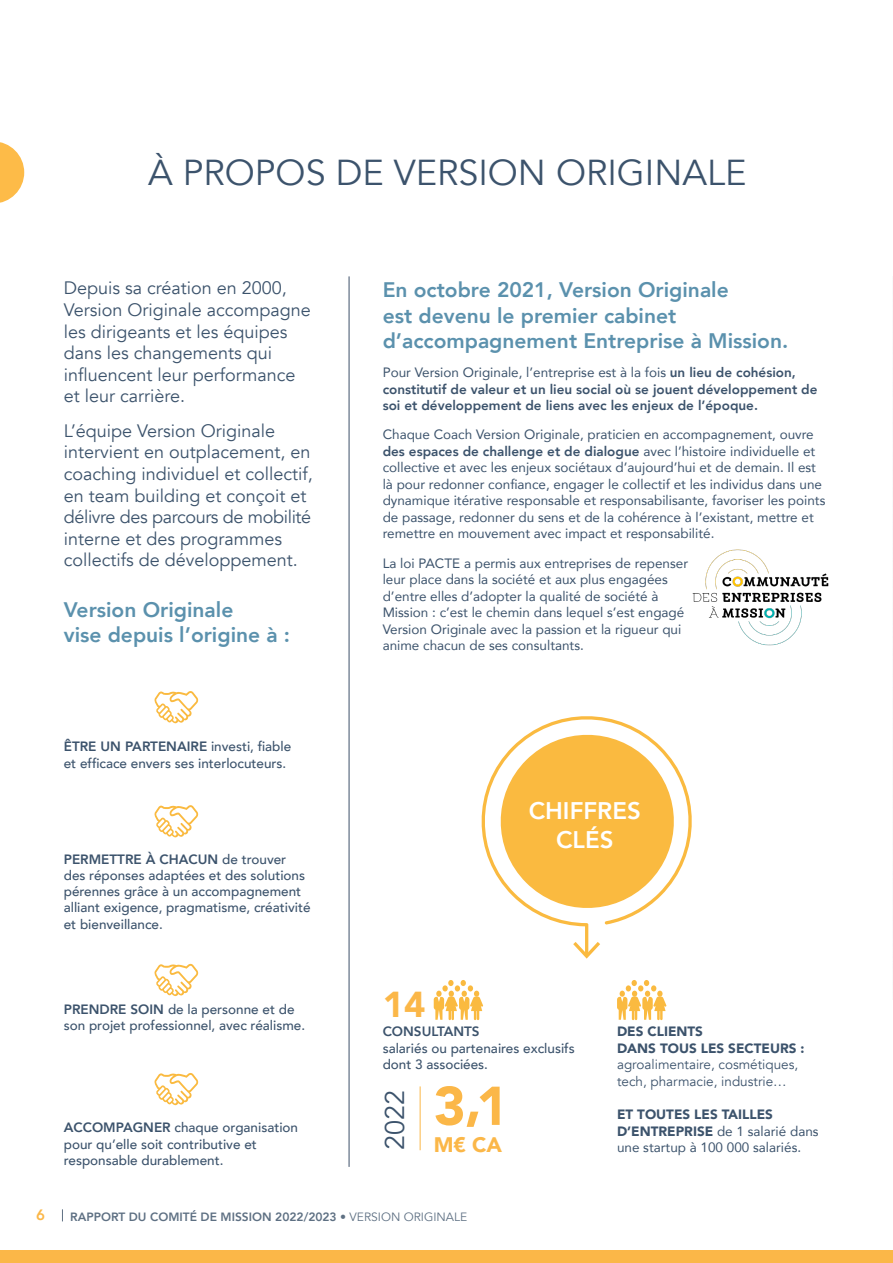
<style>
.page{position:relative;width:893px;height:1263px;background:#fff}
.page>*{position:absolute;margin:0;border:0;box-sizing:border-box;transform-origin:0 0}
.t1{font:900 54px "Avenir";color:#fbb748}
._24_cap{font:36px "Avenir";color:#3c536c}
.t2{font:900 36px "Avenir";color:#fbb748}
.t3{font:27px "Avenir";color:#3c536c}
._14_bleu_bold{font:800 24px/28.8px "Avenir";color:#fff;text-align:center}
._14_bleu_bold-2{font:800 21px/25.2px "Avenir";color:#5b91ad}
.t4{font:900 21px "Avenir";color:#fbb748}
.intro{font:18px/21.6px "Avenir";color:#3c536c}
.t5{font:800 15px "Avenir";color:#fbb748}
.Body{font:13.5px/16.5px "Avenir";color:#3c536c}
.t6{font:500 13.5px/16.2px "Avenir";color:#3c536c}
.Body-2{font:800 13.5px/16.5px "Avenir";color:#3c536c}
.Body-3{font:13.5px/16.5px "Avenir";color:#3c536c}
.Body-4{font:900 13.5px/16.5px "Avenir";color:#3c536c}
.t7{font:800 12px "Avenir";color:#5e7083}
.s1{font-weight:800}
.s2{font-weight:400}
.s3{font-weight:900}
</style>
<div class="page">
<svg style="left:62px;top:1209px;width:1px;height:12px"></svg>
<svg style="left:0;top:142px;width:24px;height:61px"></svg>
<svg style="left:154px;top:691px;width:44px;height:32px"></svg>
<svg style="left:154px;top:805px;width:44px;height:32px"></svg>
<svg style="left:154px;top:963px;width:44px;height:33px"></svg>
<svg style="left:154px;top:1073px;width:44px;height:32px"></svg>
<hr style="left:349px;top:276px;width:1px;height:891px;background:#3c5069">
<svg style="left:481px;top:716px;width:211px;height:226px;fill:#faba40"></svg>
<svg style="left:573px;top:942px;width:27px;height:17px"></svg>
<div style="left:0;top:1250px;width:893px;height:13px;background:#fbb748"></div>
<img style="left:692px;top:549px;width:137px;height:97px">
<svg style="left:434px;top:980px;width:49px;height:40px"></svg>
<svg style="left:617px;top:980px;width:49px;height:40px"></svg>
<hr style="left:420px;top:1086px;width:1px;height:64px;background:#fbb748">
<p class="_24_cap" style="left:148px;top:151px;width:600px">À PROPOS DE VERSION ORIGINALE</p>
<p class="intro" style="left:64px;top:278px;width:249px">Depuis sa création en 2000,<br>Version Originale accompagne les dirigeants et les équipes dans les changements qui influencent leur performance et leur carrière.</p>
<p class="intro" style="left:64px;top:420px;width:250px">L’équipe Version Originale intervient en outplacement, en coaching individuel et collectif, en team building et conçoit et délivre des parcours de mobilité interne et des programmes collectifs de développement.</p>
<p class="_14_bleu_bold-2" style="left:64px;top:597px;width:228px">Version Originale<br>vise depuis l’origine à :</p>
<p class="t6" style="left:64px;top:738px;width:229px"><span class="s1">ÊTRE UN PARTENAIRE</span> investi, fiable et efficace envers ses interlocuteurs.</p>
<p class="t6" style="left:64px;top:850px;width:248px"><span class="s1">PERMETTRE À CHACUN</span> de trouver des réponses adaptées et des solutions pérennes grâce à un accompagnement alliant exigence, pragmatisme, créativité et bienveillance.</p>
<p class="t6" style="left:64px;top:1000px;width:243px"><span class="s1">PRENDRE SOIN</span> de la personne et de son projet professionnel, avec réalisme.</p>
<p class="t6" style="left:64px;top:1119px;width:236px"><span class="s1">ACCOMPAGNER</span> chaque organisation pour qu’elle soit contributive et responsable durablement.</p>
<p class="_14_bleu_bold-2" style="left:383px;top:278px;width:407px">En octobre 2021, Version Originale<br>est devenu le premier cabinet d’accompagnement Entreprise à Mission.</p>
<p class="Body-2" style="left:383px;top:364px;width:436px"><span class="s2">Pour Version Originale, l’entreprise est à la fois</span> un lieu de cohésion, constitutif de valeur et un lieu social où se jouent développement de soi et développement de liens avec les enjeux de l’époque.</p>
<p class="Body" style="left:383px;top:426px;width:444px">Chaque Coach Version Originale, praticien en accompagnement, ouvre <span class="s1">des espaces de challenge et de dialogue</span> avec l’histoire individuelle et collective et avec les enjeux sociétaux d’aujourd’hui et de demain. Il est là pour redonner confiance, engager le collectif et les individus dans une dynamique itérative responsable et responsabilisante, favoriser les points de passage, redonner du sens et de la cohérence à l’existant, mettre et remettre en mouvement avec impact et responsabilité.</p>
<p class="Body" style="left:383px;top:554px;width:307px">La loi PACTE a permis aux entreprises de repenser leur place dans la société et aux plus engagées d’entre elles d’adopter la qualité de société à Mission : c’est le chemin dans lequel s’est engagé Version Originale avec la passion et la rigueur qui anime chacun de ses consultants.</p>
<p class="t2" style="left:383px;top:974px;width:44px">14</p>
<p class="_14_bleu_bold" style="left:529px;top:796px;width:114px">CHIFFRES<br>CLÉS</p>
<p class="t6" style="left:383px;top:1023px;width:194px"><span class="s1">CONSULTANTS<br></span>salariés ou partenaires exclusifs dont 3 associées.</p>
<p class="Body-3" style="left:617px;top:1024px;width:189px"><span class="s3">DES CLIENTS<br>DANS TOUS LES SECTEURS : </span>agroalimentaire, cosmétiques, tech, pharmacie, industrie…</p>
<p class="Body-4" style="left:617px;top:1106px;width:203px">ET TOUTES LES TAILLES<br>D’ENTREPRISE <span class="s2">de 1 salarié dans</span></p>
<p class="t1" style="left:434px;top:1060px;width:76px">3,1</p>
<p class="t4" style="left:434px;top:1126px;width:70px">M€ CA</p>
<p class="t3" style="left:379px;top:1150px;width:62px;rotate:-90deg">2022</p>
<p class="Body" style="left:617px;top:1139px;width:186px">une startup à 100 000 salariés.</p>
<p class="t5" style="left:36px;top:1203px;width:10px">6</p>
<p class="t7" style="left:70px;top:1208px;width:399px">RAPPORT DU COMITÉ DE MISSION 2022/2023 • <span class="s2">VERSION ORIGINALE</span></p>
</div>
